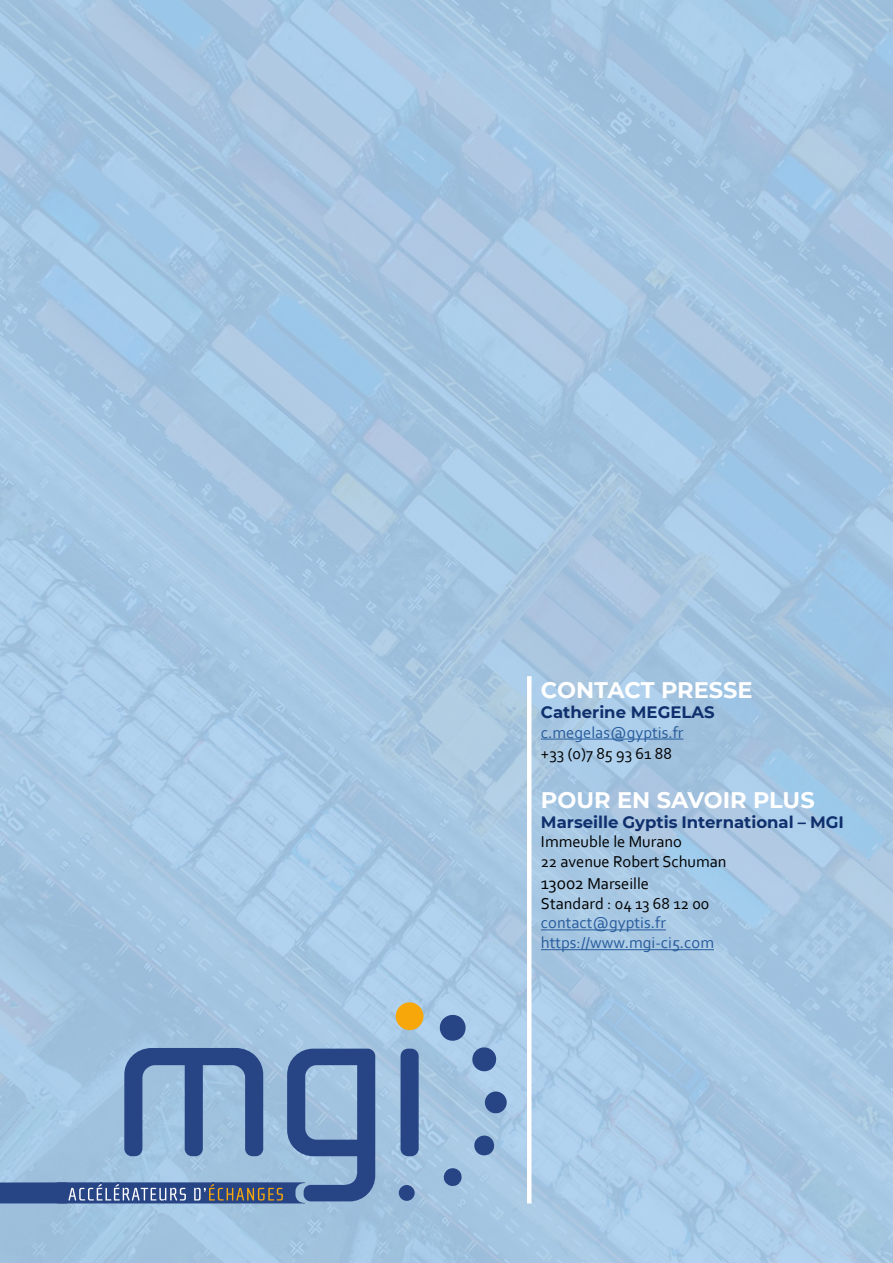
<style>
.page{position:relative;width:893px;height:1263px;background:#fff}
.page>*{position:absolute;margin:0;border:0;box-sizing:border-box;transform-origin:0 0}
.t1{font:700 22.5px "Montserrat";color:#fff}
.t2{font:16.5px/19.8px "Corbel";color:#000}
.t3{font:16.5px/19.8px "Corbel";color:#275b9b}
.t4{font:700 16.5px "Montserrat";color:#0f306d}
.s1{font-size:18px}
</style>
<div class="page">
<img style="left:0;top:0;width:893px;height:1263px">
<div style="left:0;top:1182px;width:67px;height:21px;background:#274485"></div>
<div style="left:401px;top:1049px;width:18px;height:107px;background:#274485;border-radius:7px"></div>
<div style="left:396px;top:1002px;width:27px;height:28px;background:#f7a70a;border-radius:50%"></div>
<div style="left:399px;top:1185px;width:16px;height:16px;background:#274485;border-radius:50%"></div>
<svg style="left:442px;top:1167px;width:20px;height:19px"></svg>
<svg style="left:474px;top:1135px;width:22px;height:22px"></svg>
<div style="left:485px;top:1091px;width:22px;height:22px;background:#274485;border-radius:50%"></div>
<svg style="left:438px;top:1013px;width:60px;height:60px;background:#87a7ce"></svg>
<svg style="left:49px;top:1048px;width:326px;height:155px;background:#7695be"></svg>
<hr style="left:527px;top:676px;width:4px;height:527px;background:#fff">
<hr style="left:541px;top:738px;width:142px;height:1px;background:#275b9b">
<hr style="left:541px;top:929px;width:125px;height:1px;background:#275b9b">
<hr style="left:541px;top:949px;width:173px;height:1px;background:#275b9b">
<h1 class="t1" style="left:541px;top:674px;width:213px">CONTACT PRESSE</h1>
<p class="t4" style="left:541px;top:700px;width:175px">Catherine MEGELAS</p>
<p class="t3" style="left:541px;top:722px;width:144px">c.megelas@gyptis.fr</p>
<p class="t2" style="left:541px;top:743px;width:132px">+33 (0)7 85 93 61 88</p>
<h1 class="t1" style="left:541px;top:783px;width:275px">POUR EN SAVOIR PLUS</h1>
<p class="t4" style="left:541px;top:810px;width:304px">Marseille Gyptis International – MGI</p>
<p class="t2" style="left:541px;top:831px;width:187px">Immeuble le Murano<br>22 avenue Robert Schuman</p>
<p class="t2" style="left:541px;top:873px;width:170px"><span class="s1">13002</span> Marseille<br>Standard : 04 13 68 12 00</p>
<p class="t3" style="left:541px;top:912px;width:175px">contact@gyptis.fr https://www.mgi-ci5.com</p>
</div>
